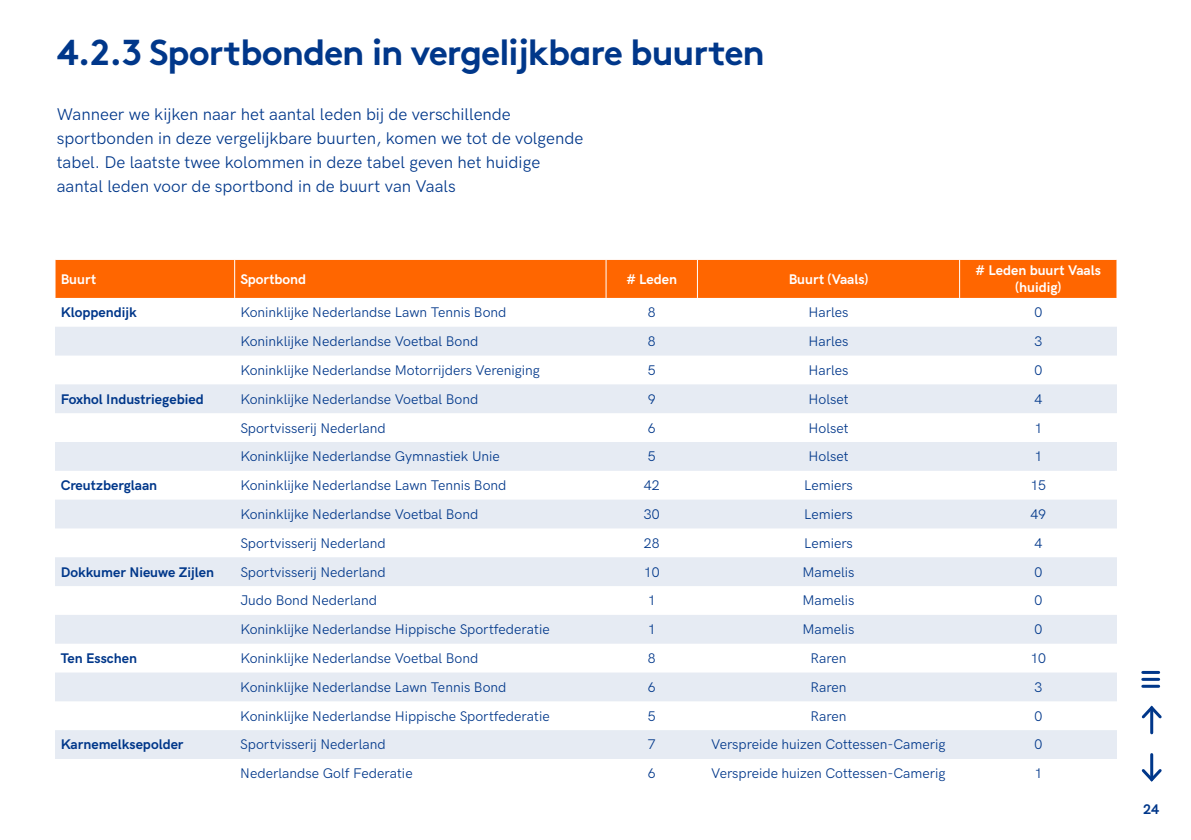
<style>
.page{position:relative;width:1191px;height:840px;background:#fff}
.page>*{position:absolute;margin:0;border:0;box-sizing:border-box;transform-origin:0 0}
.t1{font:700 36px "Brown";letter-spacing:-.03em;color:#00378a}
.t2{font:17px/24px "HK Grotesk";color:#00378a}
.t3{font:14px "HK Grotesk";color:#00378a}
.t4{font:700 14px "HK Grotesk";color:#00378a}
.t5{font:700 14px/16.8px "HK Grotesk";color:#fff;text-align:center}
</style>
<div class="page">
<div style="left:56px;top:260px;width:1060px;height:38px;background:#f60"></div>
<svg style="left:55px;top:327px;width:1062px;height:431px;fill:#e6ebf3"></svg>
<hr style="left:234px;top:260px;width:1px;height:38px;background:#fff">
<hr style="left:606px;top:260px;width:1px;height:38px;background:#fff">
<hr style="left:697px;top:260px;width:1px;height:38px;background:#fff">
<hr style="left:959px;top:260px;width:1px;height:38px;background:#fff">
<hr style="left:1150px;top:707px;width:3px;height:25px;background:#00378a">
<svg style="left:1141px;top:705px;width:21px;height:15px"></svg>
<hr style="left:1150px;top:754px;width:3px;height:25px;background:#00378a">
<svg style="left:1141px;top:765px;width:21px;height:17px"></svg>
<hr style="left:1142px;top:670px;width:16px;height:3px;background:#00378a">
<hr style="left:1142px;top:677px;width:16px;height:3px;background:#00378a">
<hr style="left:1142px;top:684px;width:16px;height:3px;background:#00378a">
<h1 class="t1" style="left:57px;top:23px;width:709px">4.2.3 Sportbonden in vergelijkbare buurten</h1>
<p class="t2" style="left:57px;top:101px;width:528px">Wanneer we kijken naar het aantal leden bij de verschillende sportbonden in deze vergelijkbare buurten, komen we tot de volgende tabel. De laatste twee kolommen in deze tabel geven het huidige aantal leden voor de sportbond in de buurt van Vaals</p>
<p class="t5" style="left:61px;top:269px;width:37px">Buurt</p>
<p class="t5" style="left:240px;top:269px;width:67px">Sportbond</p>
<p class="t5" style="left:626px;top:269px;width:52px"># Leden</p>
<p class="t5" style="left:788px;top:269px;width:81px">Buurt (Vaals)</p>
<p class="t5" style="left:975px;top:261px;width:127px"># Leden buurt Vaals (huidig)</p>
<p class="t4" style="left:61px;top:302px;width:78px">Kloppendijk</p>
<p class="t3" style="left:240px;top:302px;width:268px">Koninklijke Nederlandse Lawn Tennis Bond</p>
<p class="t3" style="left:648px;top:302px;width:9px">8</p>
<p class="t3" style="left:808px;top:302px;width:42px">Harles</p>
<p class="t3" style="left:1034px;top:302px;width:9px">0</p>
<p class="t3" style="left:240px;top:330px;width:240px">Koninklijke Nederlandse Voetbal Bond</p>
<p class="t3" style="left:648px;top:330px;width:9px">8</p>
<p class="t3" style="left:808px;top:330px;width:42px">Harles</p>
<p class="t3" style="left:1034px;top:330px;width:9px">3</p>
<p class="t3" style="left:240px;top:359px;width:301px">Koninklijke Nederlandse Motorrijders Vereniging</p>
<p class="t3" style="left:648px;top:359px;width:9px">5</p>
<p class="t3" style="left:808px;top:359px;width:42px">Harles</p>
<p class="t3" style="left:1034px;top:359px;width:9px">0</p>
<p class="t4" style="left:61px;top:388px;width:144px">Foxhol Industriegebied</p>
<p class="t3" style="left:240px;top:388px;width:240px">Koninklijke Nederlandse Voetbal Bond</p>
<p class="t3" style="left:648px;top:388px;width:9px">9</p>
<p class="t3" style="left:808px;top:388px;width:42px">Holset</p>
<p class="t3" style="left:1034px;top:388px;width:9px">4</p>
<p class="t3" style="left:240px;top:417px;width:147px">Sportvisserij Nederland</p>
<p class="t3" style="left:648px;top:417px;width:9px">6</p>
<p class="t3" style="left:808px;top:417px;width:42px">Holset</p>
<p class="t3" style="left:1034px;top:417px;width:9px">1</p>
<p class="t3" style="left:240px;top:445px;width:261px">Koninklijke Nederlandse Gymnastiek Unie</p>
<p class="t3" style="left:648px;top:445px;width:9px">5</p>
<p class="t3" style="left:808px;top:445px;width:42px">Holset</p>
<p class="t3" style="left:1034px;top:445px;width:9px">1</p>
<p class="t4" style="left:61px;top:474px;width:98px">Creutzberglaan</p>
<p class="t3" style="left:240px;top:474px;width:268px">Koninklijke Nederlandse Lawn Tennis Bond</p>
<p class="t3" style="left:644px;top:474px;width:17px">42</p>
<p class="t3" style="left:804px;top:474px;width:50px">Lemiers</p>
<p class="t3" style="left:1030px;top:474px;width:17px">15</p>
<p class="t3" style="left:240px;top:503px;width:240px">Koninklijke Nederlandse Voetbal Bond</p>
<p class="t3" style="left:644px;top:503px;width:17px">30</p>
<p class="t3" style="left:804px;top:503px;width:50px">Lemiers</p>
<p class="t3" style="left:1030px;top:503px;width:17px">49</p>
<p class="t3" style="left:240px;top:532px;width:147px">Sportvisserij Nederland</p>
<p class="t3" style="left:644px;top:532px;width:17px">28</p>
<p class="t3" style="left:804px;top:532px;width:50px">Lemiers</p>
<p class="t3" style="left:1034px;top:532px;width:9px">4</p>
<p class="t4" style="left:61px;top:561px;width:155px">Dokkumer Nieuwe Zijlen</p>
<p class="t3" style="left:240px;top:561px;width:147px">Sportvisserij Nederland</p>
<p class="t3" style="left:644px;top:561px;width:17px">10</p>
<p class="t3" style="left:802px;top:561px;width:54px">Mamelis</p>
<p class="t3" style="left:1034px;top:561px;width:9px">0</p>
<p class="t3" style="left:240px;top:589px;width:138px">Judo Bond Nederland</p>
<p class="t3" style="left:648px;top:589px;width:9px">1</p>
<p class="t3" style="left:802px;top:589px;width:54px">Mamelis</p>
<p class="t3" style="left:1034px;top:589px;width:9px">0</p>
<p class="t3" style="left:240px;top:618px;width:311px">Koninklijke Nederlandse Hippische Sportfederatie</p>
<p class="t3" style="left:648px;top:618px;width:9px">1</p>
<p class="t3" style="left:802px;top:618px;width:54px">Mamelis</p>
<p class="t3" style="left:1034px;top:618px;width:9px">0</p>
<p class="t4" style="left:61px;top:647px;width:78px">Ten Esschen</p>
<p class="t3" style="left:240px;top:647px;width:240px">Koninklijke Nederlandse Voetbal Bond</p>
<p class="t3" style="left:648px;top:647px;width:9px">8</p>
<p class="t3" style="left:810px;top:647px;width:37px">Raren</p>
<p class="t3" style="left:1030px;top:647px;width:17px">10</p>
<p class="t3" style="left:240px;top:676px;width:268px">Koninklijke Nederlandse Lawn Tennis Bond</p>
<p class="t3" style="left:648px;top:676px;width:9px">6</p>
<p class="t3" style="left:810px;top:676px;width:37px">Raren</p>
<p class="t3" style="left:1034px;top:676px;width:9px">3</p>
<p class="t3" style="left:240px;top:705px;width:311px">Koninklijke Nederlandse Hippische Sportfederatie</p>
<p class="t3" style="left:648px;top:705px;width:9px">5</p>
<p class="t3" style="left:810px;top:705px;width:37px">Raren</p>
<p class="t3" style="left:1034px;top:705px;width:9px">0</p>
<p class="t4" style="left:61px;top:733px;width:124px">Karnemelksepolder</p>
<p class="t3" style="left:240px;top:733px;width:147px">Sportvisserij Nederland</p>
<p class="t3" style="left:648px;top:733px;width:9px">7</p>
<p class="t3" style="left:711px;top:733px;width:236px">Verspreide huizen Cottessen-Camerig</p>
<p class="t3" style="left:1034px;top:733px;width:9px">0</p>
<p class="t3" style="left:240px;top:762px;width:174px">Nederlandse Golf Federatie</p>
<p class="t3" style="left:648px;top:762px;width:9px">6</p>
<p class="t3" style="left:711px;top:762px;width:236px">Verspreide huizen Cottessen-Camerig</p>
<p class="t3" style="left:1034px;top:762px;width:9px">1</p>
<p class="t4" style="left:1143px;top:798px;width:18px">24</p>
</div>
